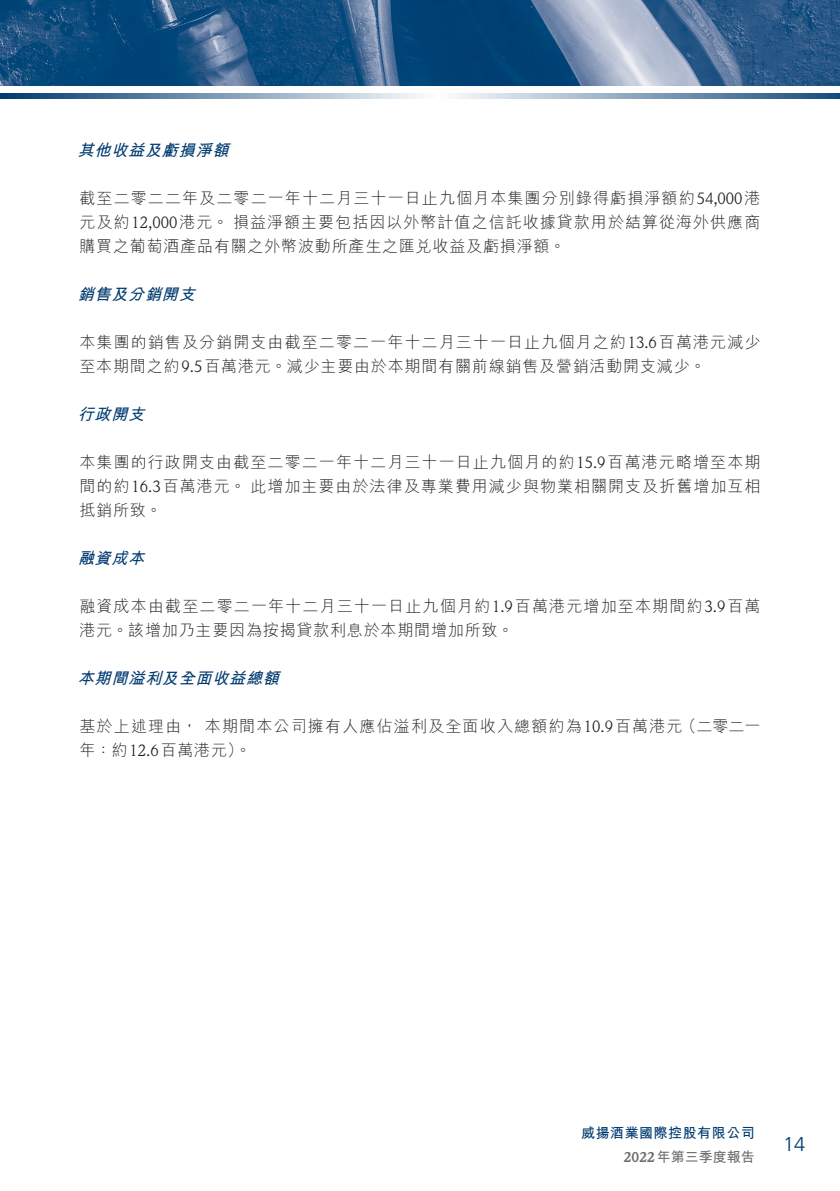
<style>
.page{position:relative;width:840px;height:1191px;background:#fff}
.page>*{position:absolute;margin:0;border:0;box-sizing:border-box;transform-origin:0 0}
.t1{font:300 20px "Frutiger LT Std";color:#003b70}
.t2{font:300 16px/24px "M Hei HK";letter-spacing:.065em;color:#231f20}
.t3{font:italic 700 16px "M Hei HK";color:#003b70}
.t4{font:700 14px "M Hei HK";letter-spacing:.035em;color:#003b70}
.t5{font:700 14px "M Hei HK";color:#6c6d70}
.s1{font-family:"Weidemann Std";font-weight:400}
.s2{font-family:"Weidemann Std"}
</style>
<div class="page">
<img style="left:1px;top:0;width:838px;height:85px">
<svg style="left:1px;top:94px;width:838px;height:5px;background:#84a0b9"></svg>
<p class="t3" style="left:78px;top:139px;width:157px">其他收益及虧損淨額</p>
<p class="t2" style="left:79px;top:186px;width:682px;text-align:justify">截至二零二二年及二零二一年十二月三十一日止九個月本集團分別錄得虧損淨額約<span class="s1">54,000</span>港元及約<span class="s1">12,000</span>港元。損益淨額主要包括因以外幣計值之信託收據貸款用於結算從海外供應商購買之葡萄酒產品有關之外幣波動所產生之匯兌收益及虧損淨額。</p>
<p class="t3" style="left:78px;top:283px;width:124px">銷售及分銷開支</p>
<p class="t2" style="left:79px;top:330px;width:682px">本集團的銷售及分銷開支由截至二零二一年十二月三十一日止九個月之約<span class="s1">13.6</span>百萬港元減少至本期間之約<span class="s1">9.5</span>百萬港元。減少主要由於本期間有關前線銷售及營銷活動開支減少。</p>
<p class="t3" style="left:78px;top:403px;width:73px">行政開支</p>
<p class="t2" style="left:79px;top:450px;width:682px;text-align:justify">本集團的行政開支由截至二零二一年十二月三十一日止九個月的約<span class="s1">15.9</span>百萬港元略增至本期間的約<span class="s1">16.3</span>百萬港元。此增加主要由於法律及專業費用減少與物業相關開支及折舊增加互相抵銷所致。</p>
<p class="t3" style="left:78px;top:547px;width:73px">融資成本</p>
<p class="t2" style="left:79px;top:594px;width:682px">融資成本由截至二零二一年十二月三十一日止九個月約<span class="s1">1.9</span>百萬港元增加至本期間約<span class="s1">3.9</span>百萬港元。該增加乃主要因為按揭貸款利息於本期間增加所致。</p>
<p class="t3" style="left:78px;top:667px;width:208px">本期間溢利及全面收益總額</p>
<p class="t2" style="left:205px;top:714px;width:557px">本期間本公司擁有人應佔溢利及全面收入總額約為<span class="s1">10.9</span>百萬港元（二零二一</p>
<p class="t2" style="left:79px;top:714px;width:173px">基於上述理由，<br>年：約<span class="s1">12.6</span>百萬港元。(</p>
<p class="t4" style="left:581px;top:1122px;width:175px">威揚酒業國際控股有限公司</p>
<p class="t5" style="left:623px;top:1146px;width:132px"><span class="s2">2022</span>年第三季度報告</p>
<p class="t1" style="left:782px;top:1132px;width:24px">14</p>
</div>
